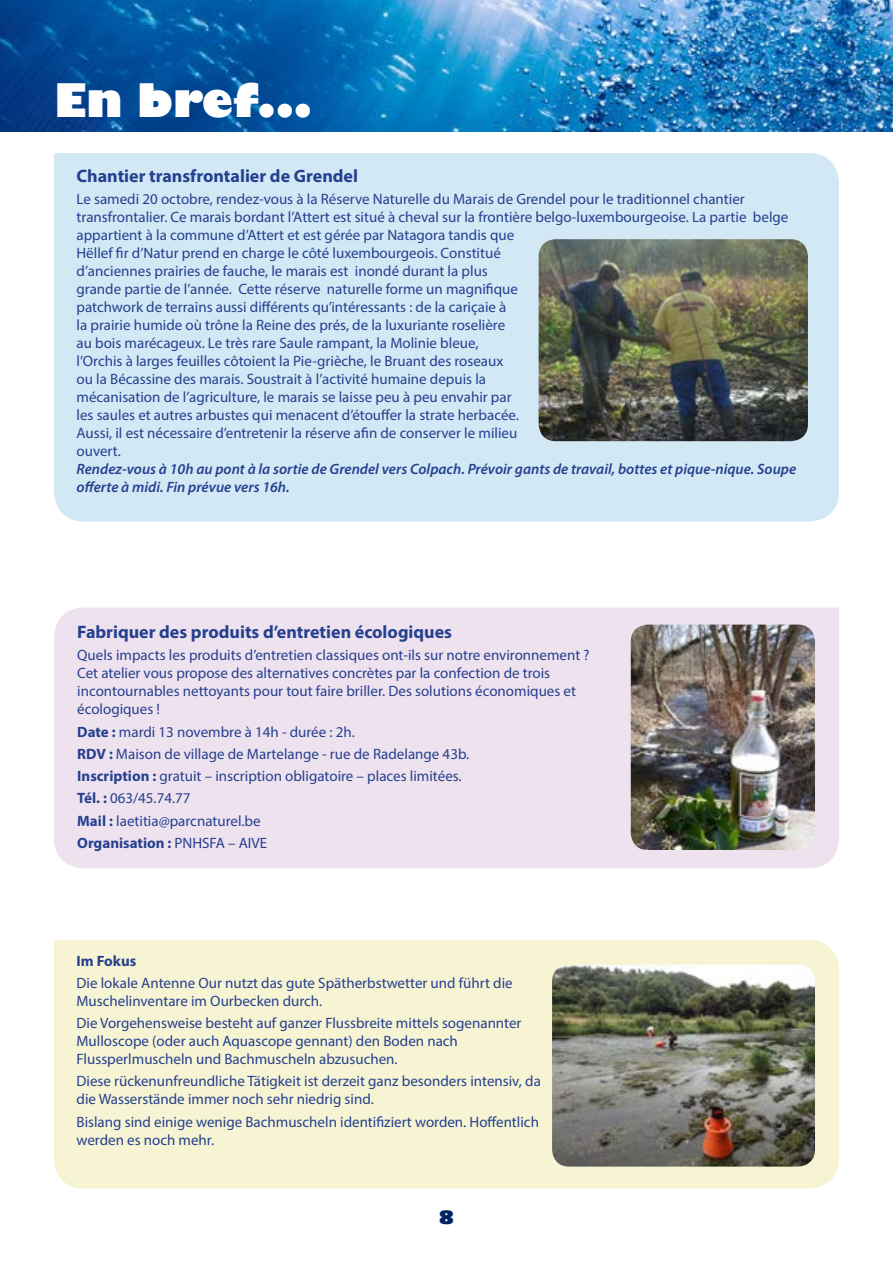
<style>
.page{position:relative;width:893px;height:1263px;background:#fff}
.page>*{position:absolute;margin:0;border:0;box-sizing:border-box;transform-origin:0 0}
.t1{font:800 45px "Gill Sans";color:#fff}
.t2{font:700 18px "Myriad Pro";color:#25408f}
.t3{font:800 18px "Gill Sans";color:#002462}
.t4{font:15px/18px "Myriad Pro";color:#25408f}
.t5{font:italic 600 15px/18px "Myriad Pro";color:#25408f}
.t6{font:700 15px "Myriad Pro";color:#25408f}
.s1{font-weight:700}
</style>
<div class="page">
<img style="left:0;top:0;width:893px;height:132px">
<div style="left:54px;top:153px;width:785px;height:369px;background:#d2e8f5"></div>
<img style="left:539px;top:239px;width:269px;height:202px">
<div style="left:54px;top:608px;width:785px;height:260px;background:#efe2ef"></div>
<img style="left:631px;top:625px;width:184px;height:225px">
<div style="left:54px;top:940px;width:785px;height:248px;background:#f7f4d3"></div>
<img style="left:552px;top:964px;width:263px;height:202px">
<h1 class="t1" style="left:54px;top:73px;width:260px">En bref...</h1>
<p class="t2" style="left:77px;top:164px;width:283px">Chantier transfrontalier de Grendel</p>
<p class="t4" style="left:77px;top:190px;width:713px">Le samedi 20 octobre, rendez-vous à la Réserve Naturelle du Marais de Grendel pour le traditionnel chantier transfrontalier. Ce marais bordant l’Attert est situé à cheval sur la frontière belgo-luxembourgeoise. La partie belge appartient à la commune d’Attert et est gérée par Natagora tandis que<br>Hëllef fir d’Natur prend en charge le côté luxembourgeois. Constitué<br>d’anciennes prairies de fauche, le marais est inondé durant la plus<br>grande partie de l’année. Cette réserve naturelle forme un magnifique<br>patchwork de terrains aussi différents qu’intéressants : de la cariçaie à<br>la prairie humide où trône la Reine des prés, de la luxuriante roselière<br>au bois marécageux. Le très rare Saule rampant, la Molinie bleue,<br>l’Orchis à larges feuilles côtoient la Pie-grièche, le Bruant des roseaux<br>ou la Bécassine des marais. Soustrait à l’activité humaine depuis la<br>mécanisation de l’agriculture, le marais se laisse peu à peu envahir par<br>les saules et autres arbustes qui menacent d’étouffer la strate herbacée.<br>Aussi, il est nécessaire d’entretenir la réserve afin de conserver le milieu<br>ouvert.</p>
<p class="t5" style="left:77px;top:460px;width:721px">Rendez-vous à 10h au pont à la sortie de Grendel vers Colpach. Prévoir gants de travail, bottes et pique-nique. Soupe offerte à midi. Fin prévue vers 16h.</p>
<p class="t2" style="left:77px;top:620px;width:376px">Fabriquer des produits d’entretien écologiques</p>
<p class="t4" style="left:77px;top:646px;width:514px">Quels impacts les produits d’entretien classiques ont-ils sur notre environnement ?<br>Cet atelier vous propose des alternatives concrètes par la confection de trois incontournables nettoyants pour tout faire briller. Des solutions économiques et écologiques !</p>
<p class="t4" style="left:77px;top:720px;width:394px;line-height:22.2px"><span class="s1">Date :</span> mardi 13 novembre à 14h - durée : 2h.<br><span class="s1">RDV :</span> Maison de village de Martelange - rue de Radelange 43b.<br><span class="s1">Inscription :</span> gratuit – inscription obligatoire – places limitées.<br><span class="s1">Tél. :</span> 063/45.74.77<br><span class="s1">Mail :</span> laetitia@parcnaturel.be<br><span class="s1">Organisation :</span> PNHSFA – AIVE</p>
<p class="t6" style="left:77px;top:951px;width:61px">Im Fokus</p>
<p class="t4" style="left:77px;top:973px;width:438px">Die lokale Antenne Our nutzt das gute Spätherbstwetter und führt die<br>Muschelinventare im Ourbecken durch.</p>
<p class="t4" style="left:77px;top:1014px;width:446px">Die Vorgehensweise besteht auf ganzer Flussbreite mittels sogenannter<br>Mulloscope (oder auch Aquascope gennant) den Boden nach<br>Flussperlmuscheln und Bachmuscheln abzusuchen.</p>
<p class="t4" style="left:77px;top:1072px;width:466px">Diese rückenunfreundliche Tätigkeit ist derzeit ganz besonders intensiv, da die Wasserstände immer noch sehr niedrig sind.</p>
<p class="t4" style="left:77px;top:1112px;width:464px">Bislang sind einige wenige Bachmuscheln identifiziert worden. Hoffentlich werden es noch mehr.</p>
<p class="t3" style="left:439px;top:1206px;width:17px">8</p>
</div>
